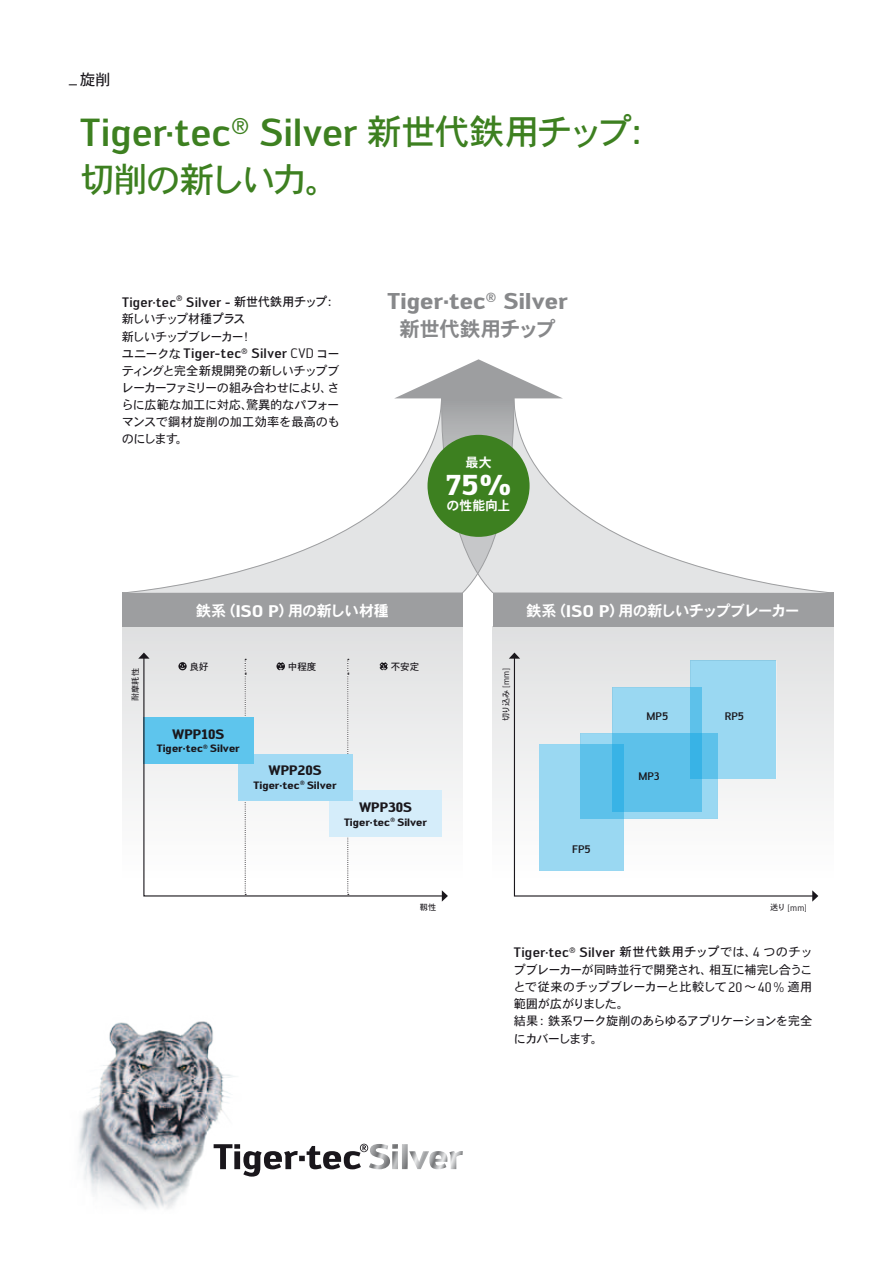
<style>
.page{position:relative;width:893px;height:1263px;background:#fff}
.page>*{position:absolute;margin:0;border:0;box-sizing:border-box;transform-origin:0 0}
.t1{font:500 38.55px "Walter PRO";letter-spacing:-.005em;color:#3d8020}
.t2{font:500 34.95px "URW Heisei Gothic";letter-spacing:-.085em;color:#3d8020}
.t3{font:700 28.35px "Walter PRO";color:#fff}
.t4{font:700 22.5px "Walter PRO";color:#87888a}
.t5{font:700 20.4px "URW Heisei Gothic";letter-spacing:-.025em;color:#87888a}
.t6{font:15.6px "URW Heisei Gothic";color:#1a171c}
.t7{font:700 15px "URW Heisei Gothic";letter-spacing:-.08em;color:#fff}
.t8{font:700 15px "URW Heisei Gothic";letter-spacing:-.015em;color:#fff}
.t9{font:500 13.5px "Walter PRO";letter-spacing:.015em;color:#1a171c}
.t10{font:700 13.5px "Walter PRO";color:#1a171c}
.t11{font:700 12.9px "URW Heisei Gothic";color:#fff}
.t12{font:12.3px/17.2px "URW Heisei Gothic";letter-spacing:-.06em;color:#1a171c}
.t13{font:12.3px/17.2px "URW Heisei Gothic";letter-spacing:-.08em;color:#1a171c}
.t14{font:500 10.8px "Walter PRO";color:#1a171c}
.t15{font:700 10.5px "Walter PRO";color:#1a171c}
.t16{font:500 9.6px "URW Heisei Gothic";color:#1a171c}
.t17{font:9px "Walter PRO";color:#1a171c}
.t18{font:8.1px "URW Heisei Gothic";color:#1a171c}
.t19{font:500 7.8px "Walter PRO";color:#1a171c}
.s1{font-family:"URW Heisei Gothic";font-size:34.95px}
.s2{font-family:"Walter PRO";font-weight:500;font-size:13.5px}
.s3{font-weight:500}
.s4{font-family:"URW Heisei Gothic";font-weight:400;font-size:12.3px}
.s5{font-weight:400}
.s6{font-family:"Walter PRO";font-size:16.5px}
.s7{font-family:"Walter PRO";font-size:9px}
.s8{font-family:"URW Heisei Gothic";font-size:8.1px}
.s9{font-family:"URW Heisei Gothic";font-size:12.3px}
.s10{font-family:"Walter PRO";font-size:13.5px}
</style>
<div class="page">
<div style="left:493px;top:626px;width:340px;height:256px;background:linear-gradient(to bottom,#dfe0e1,#fff)"></div>
<div style="left:122px;top:626px;width:341px;height:256px;background:linear-gradient(to bottom,#dfe0e1,#fff)"></div>
<div style="left:122px;top:592px;width:341px;height:35px;background:#9d9ea0"></div>
<div style="left:493px;top:592px;width:340px;height:35px;background:#9d9ea0"></div>
<svg style="left:143px;top:657px;width:301px;height:240px"></svg>
<svg style="left:442px;top:890px;width:6px;height:12px"></svg>
<svg style="left:138px;top:652px;width:12px;height:7px"></svg>
<svg style="left:513px;top:657px;width:301px;height:240px"></svg>
<svg style="left:812px;top:890px;width:6px;height:12px"></svg>
<svg style="left:509px;top:652px;width:11px;height:7px"></svg>
<svg style="left:248px;top:1144px;width:120px;height:32px"></svg>
<img style="left:369px;top:1144px;width:94px;height:25px">
<img style="left:79px;top:1021px;width:169px;height:189px">
<svg style="left:563px;top:497px;width:264px;height:96px"></svg>
<svg style="left:128px;top:495px;width:266px;height:98px"></svg>
<svg style="left:394px;top:359px;width:169px;height:234px"></svg>
<p class="t6" style="left:68px;top:68px;width:45px"><sup>_</sup>旋削</p>
<h1 class="t1" style="left:80px;top:108px;width:576px">Tiger·tec<sup>®</sup> Silver <span class="s1">新世代鉄用チップ：</span></h1>
<h2 class="t2" style="left:80px;top:154px;width:261px">切削の新しい力。</h2>
<p class="t9" style="left:122px;top:294px;width:56px">Tiger·tec</p>
<p class="t19" style="left:176px;top:293px;width:8px">®</p>
<p class="t13" style="left:122px;top:293px;width:215px;text-indent:64px"><span class="s2">Silver -</span> <span class="s3">新世代鉄用チップ：</span>新しいチップ材種<span class="s3">プラス<br></span>新しいチップブレーカー！</p>
<p class="t9" style="left:122px;top:345px;width:219px"><span class="s4">ユニークな</span> Tiger-tec<sup>®</sup> Silver <span class="s5">CVD</span> <span class="s4">コー</span></p>
<p class="t12" style="left:122px;top:361px;width:220px;text-align:justify">ティングと完全新規開発の新しいチップブレーカーファミリーの組み合わせにより、さらに広範な加工に対応、驚異的なパフォーマンスで鋼材旋削の加工効率を最高のものにします。</p>
<h3 class="t4" style="left:387px;top:287px;width:182px">Tiger·tec<sup>®</sup> Silver</h3>
<h3 class="t5" style="left:399px;top:318px;width:158px">新世代鉄用チップ</h3>
<p class="t11" style="left:465px;top:455px;width:28px">最大</p>
<h3 class="t3" style="left:446px;top:467px;width:67px">75%</h3>
<p class="t11" style="left:447px;top:498px;width:65px">の性能向上</p>
<p class="t8" style="left:196px;top:602px;width:194px">鉄系（<span class="s6">ISO P</span>）用の新しい材種</p>
<p class="t7" style="left:527px;top:602px;width:275px">鉄系（<span class="s6">ISO P</span>）用の新しいチップブレーカー</p>
<p class="t18" style="left:130px;top:701px;width:34px;rotate:-90deg">耐摩耗性</p>
<p class="t16" style="left:190px;top:660px;width:21px">良好</p>
<p class="t16" style="left:288px;top:660px;width:30px">中程度</p>
<p class="t16" style="left:391px;top:660px;width:30px">不安定</p>
<p class="t10" style="left:172px;top:725px;width:54px">WPP10S</p>
<p class="t15" style="left:157px;top:741px;width:84px">Tiger·tec<sup>®</sup> Silver</p>
<p class="t10" style="left:268px;top:762px;width:55px">WPP20S</p>
<p class="t15" style="left:254px;top:778px;width:84px">Tiger·tec<sup>®</sup> Silver</p>
<p class="t10" style="left:359px;top:798px;width:55px">WPP30S</p>
<p class="t15" style="left:344px;top:815px;width:84px">Tiger·tec<sup>®</sup> Silver</p>
<p class="t18" style="left:500px;top:721px;width:54px;rotate:-90deg">切り込み <span class="s7">[mm]</span></p>
<p class="t14" style="left:572px;top:843px;width:20px">FP5</p>
<p class="t14" style="left:647px;top:709px;width:23px">MP5</p>
<p class="t14" style="left:725px;top:709px;width:21px">RP5</p>
<p class="t14" style="left:638px;top:769px;width:23px">MP3</p>
<p class="t18" style="left:420px;top:902px;width:18px">靱性</p>
<p class="t17" style="left:770px;top:902px;width:38px"><span class="s8">送り</span> [mm]</p>
<p class="t9" style="left:514px;top:944px;width:300px">Tiger·tec<sup>®</sup> Silver <span class="s9">新世代鉄用チップ</span><span class="s4">では、</span><span class="s5">4</span> <span class="s4">つのチッ</span></p>
<p class="t12" style="left:513px;top:960px;width:301px">プブレーカーが同時並行で開発され、相互に補完し合うことで従来のチップブレーカーと比較して<span class="s10">20</span>～<span class="s10">40%</span> 適用範囲が広がりました。<br>結果：鉄系ワーク旋削のあらゆるアプリケーションを完全にカバーします。</p>
</div>
